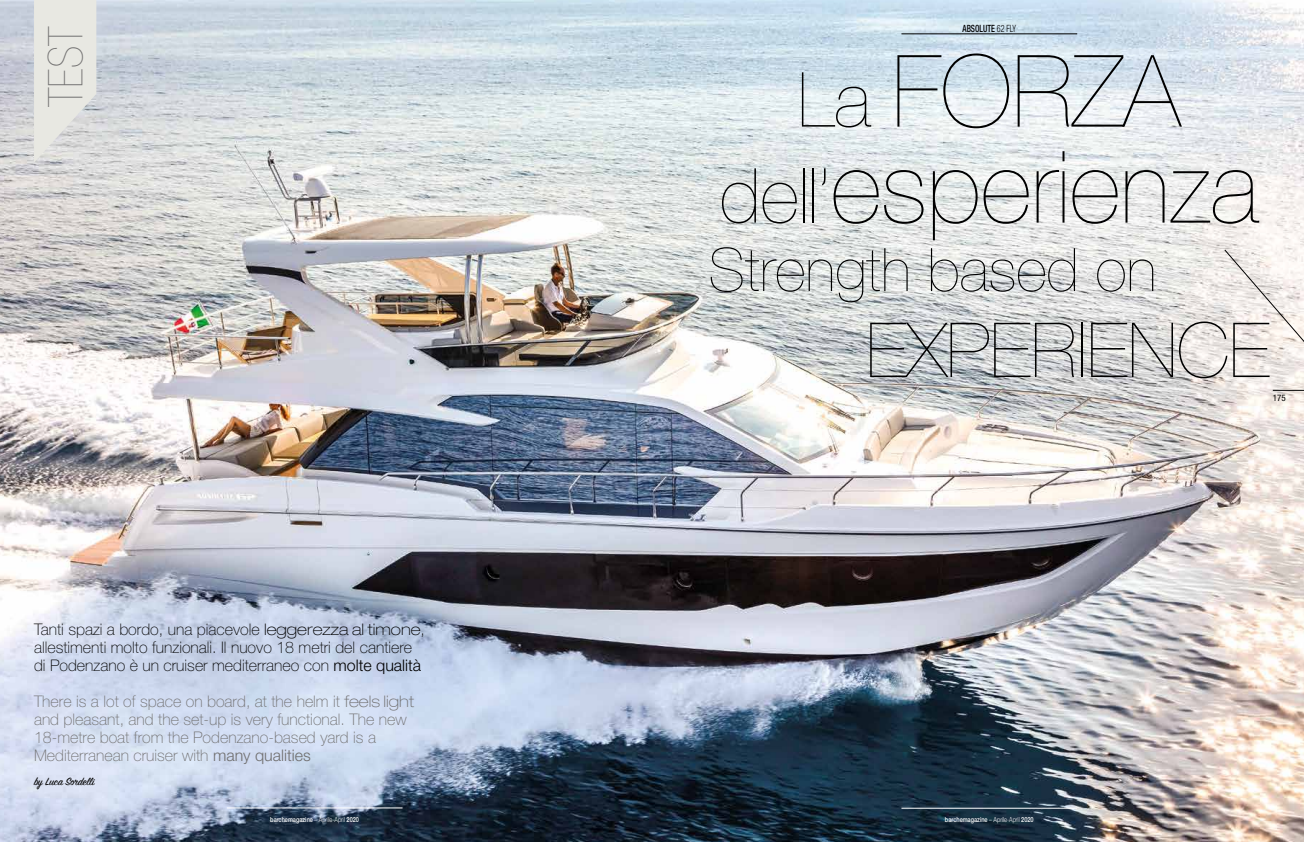
<style>
.page{position:relative;width:1304px;height:842px;background:#fff}
.page>*{position:absolute;margin:0;border:0;box-sizing:border-box;transform-origin:0 0}
.t1{font:200 100px/96px "Helvetica Neue";color:#000;text-align:center}
.t2{font:200 76px "Helvetica Neue";color:#000}
.t3{font:200 60px "Helvetica Neue";color:#000}
.t4{font:900 condensed 48px "Helvetica Neue";color:#706f6f}
.t5{font:100 16px/18px "Helvetica Neue";color:#706f6f}
.t6{font:100 16px/18px "Helvetica Neue";color:#000}
.t7{font:12px "Sign Painter House Script";color:#000}
.t8{font:500 condensed 10px "Helvetica Neue";color:#000;scale:.8 1}
.t9{font:condensed 9px "Helvetica Neue";color:#000}
.t10{font:500 7px "Helvetica Neue";color:#fff;scale:.8 1}
.s1{font-stretch:expanded}
.s2{font-weight:300}
.s3{font-size:76px}
</style>
<div class="page">
<img style="left:0;top:0;width:1304px;height:842px">
<hr style="left:227px;top:808px;width:176px;height:1px;background:#fff">
<hr style="left:901px;top:808px;width:176px;height:1px;background:#fff">
<hr style="left:901px;top:34px;width:176px;height:1px;background:#000">
<svg style="left:34px;top:0;width:62px;height:163px;background:#e4e4df"></svg>
<svg style="left:1224px;top:249px;width:80px;height:593px"></svg>
<h3 class="t4" style="left:39px;top:107px;width:82px;rotate:-90deg">TEST</h3>
<p class="t6" style="left:34px;top:621px;width:393px">Tanti spazi a bordo, una piacevole <span class="s1">leggerezza al timone</span>, allestimenti molto funzionali. Il nuovo 18 metri del cantiere di Podenzano è un cruiser mediterraneo con <span class="s2">molte qualità</span></p>
<p class="t5" style="left:34px;top:693px;width:382px">There is a lot of space on board, at the helm it <span class="s1">feels light </span>and pleasant, and the set-up is very functional. The new 18-metre boat from the Podenzano-based yard is a Mediterranean cruiser with <span class="s2">many qualities</span></p>
<p class="t7" style="left:34px;top:774px;width:62px">by Luca Sordelli</p>
<p class="t8" style="left:962px;top:22px;width:69px">ABSOLUTE <span class="s2">62 FLY</span></p>
<h1 class="t1" style="left:720px;top:41px;width:540px"><span class="s3">La</span> FORZA <span class="s3">dell’</span>esperienza</h1>
<h3 class="t3" style="left:709px;top:235px;width:449px">Strength based on</h3>
<h2 class="t2" style="left:866px;top:306px;width:405px">EXPERIENCE</h2>
<p class="t9" style="left:1273px;top:392px;width:14px">175</p>
<p class="t10" style="left:270px;top:815px;width:113px">barchemagazine <span class="s2">– Aprile-April</span> 2020</p>
<p class="t10" style="left:945px;top:815px;width:113px">barchemagazine <span class="s2">– Aprile-April</span> 2020</p>
</div>
